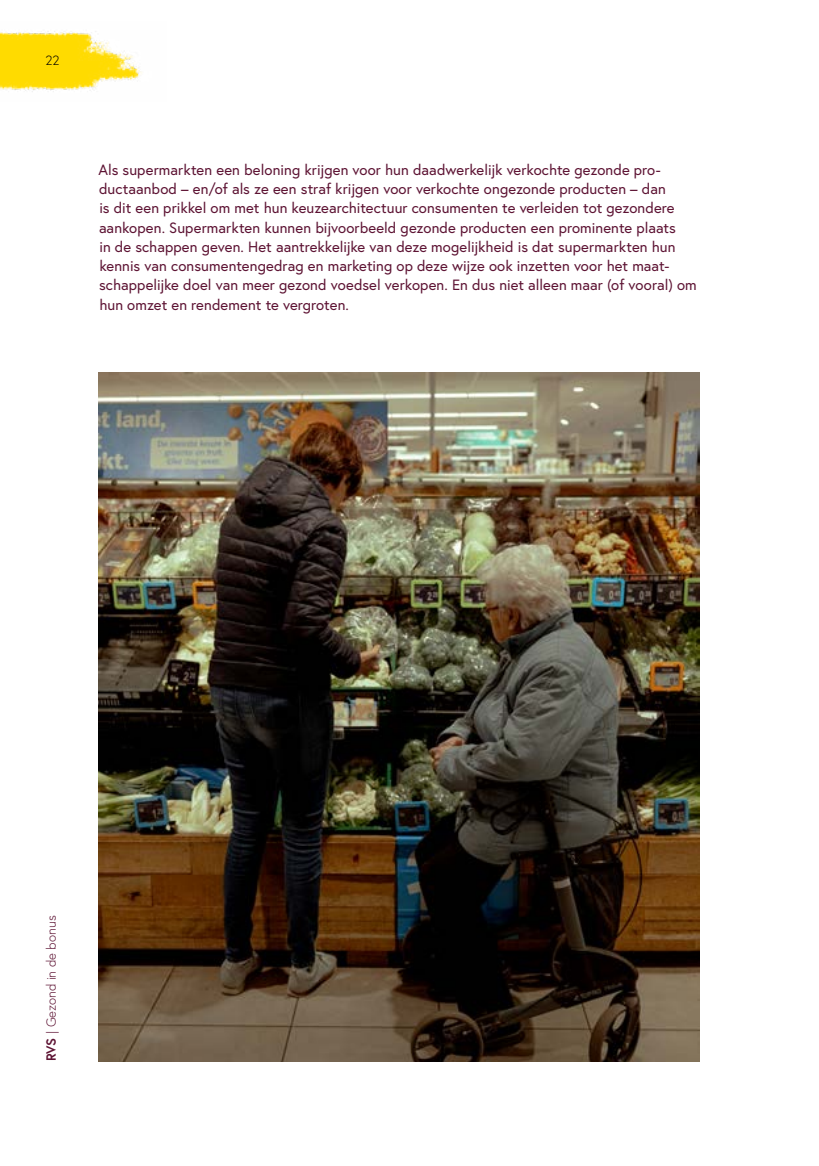
<style>
.page{position:relative;width:819px;height:1166px;background:#fff}
.page>*{position:absolute;margin:0;border:0;box-sizing:border-box;transform-origin:0 0}
.RVS_body_tekst{font:14.88px/19.2px "Europa";letter-spacing:.005em;color:#5d1333}
.t1{font:300 13.3px "Europa";color:#000}
.t2{font:300 13.12px "Europa";color:#5d1333}
.s1{font-weight:700;font-size:13.3px}
</style>
<div class="page">
<img style="left:0;top:31px;width:142px;height:61px">
<img style="left:98px;top:372px;width:601px;height:689px">
<p class="t1" style="left:45px;top:52px;width:16px">22</p>
<p class="RVS_body_tekst" style="left:98px;top:160px;width:600px">Als supermarkten een beloning krijgen voor hun daadwerkelijk verkochte gezonde pro&shy;ductaanbod – en/of als ze een straf krijgen voor verkochte ongezonde producten – dan<br>is dit een prikkel om met hun keuzearchitectuur consumenten te verleiden tot gezondere aankopen. Supermarkten kunnen bijvoorbeeld gezonde producten een prominente plaats<br>in de schappen geven. Het aantrekkelijke van deze mogelijkheid is dat supermarkten hun kennis van consumentengedrag en marketing op deze wijze ook inzetten voor het maat&shy;schappelijke doel van meer gezond voedsel verkopen. En dus niet alleen maar (of vooral) om hun omzet en rendement te vergroten.</p>
<p class="t2" style="left:43px;top:1061px;width:147px;rotate:-90deg"><span class="s1">RVS</span> | Gezond in de bonus</p>
</div>
